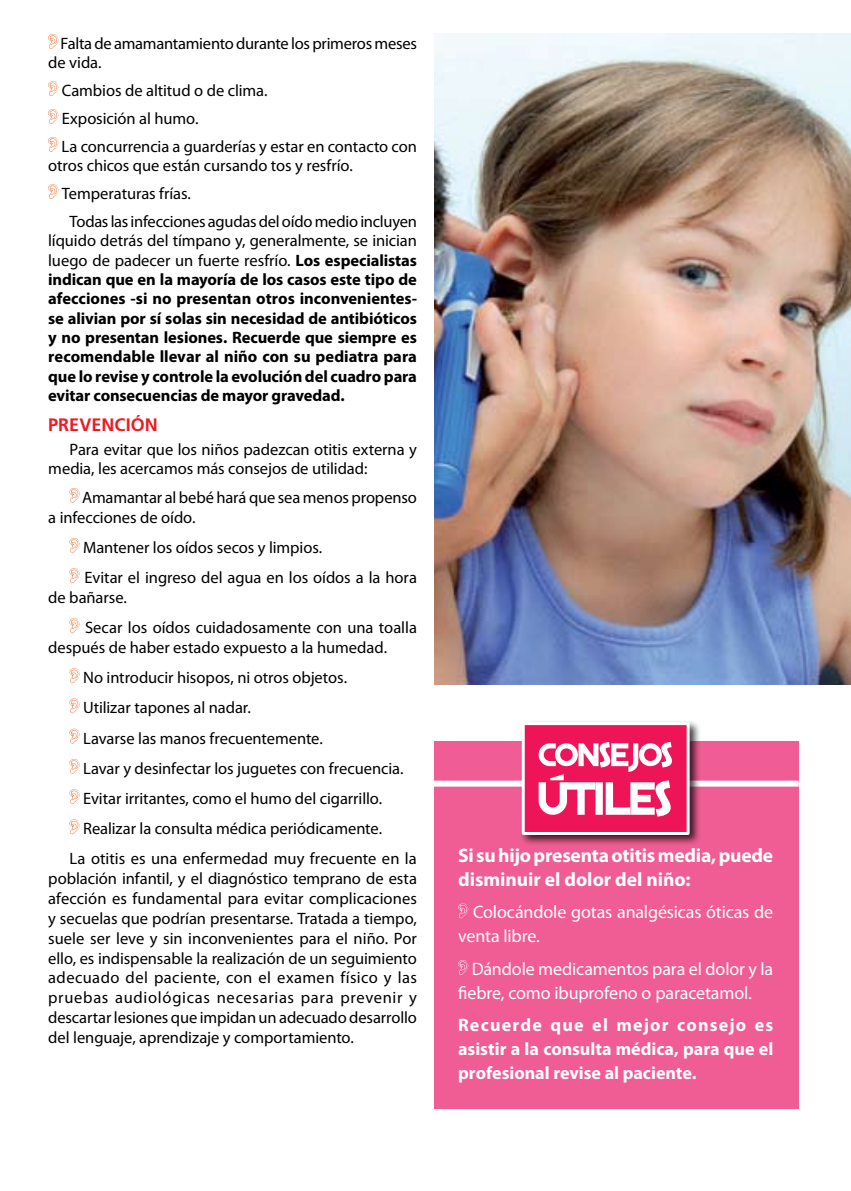
<style>
.page{position:relative;width:851px;height:1191px;background:#fff}
.page>*{position:absolute;margin:0;border:0;box-sizing:border-box;transform-origin:0 0}
.t1{font:700 19.5px/23.4px "Myriad Pro";letter-spacing:-.005em;color:#fff}
.t2{font:18px/24px "Myriad Pro";letter-spacing:-.005em;color:#fff}
.t3{font:700 18px/24px "Myriad Pro";color:#fff;text-align:justify}
.t4{font:700 18px "Frutiger LT Std";color:#ed1c24}
.t5{font:16.5px/19.8px "Myriad Pro";letter-spacing:-.005em;color:#000}
.t6{font:700 16.5px/19.4px "Myriad Pro";letter-spacing:-.01em;color:#000;text-align:justify}
.s1{font-weight:400}
</style>
<div class="page">
<div style="left:434px;top:741px;width:364px;height:367px;background:#f05d94"></div>
<div style="left:434px;top:780px;width:364px;height:6px;background:#fff"></div>
<div style="left:519px;top:719px;width:223px;height:133px;background:#000;opacity:.75"></div>
<div style="left:521px;top:722px;width:168px;height:113px;background:#ed1558;border:3px solid #fff"></div>
<svg style="left:538px;top:742px;width:134px;height:74px"></svg>
<svg style="left:458px;top:903px;width:10px;height:15px"></svg>
<svg style="left:458px;top:960px;width:10px;height:14px"></svg>
<svg style="left:48px;top:34px;width:10px;height:15px"></svg>
<svg style="left:48px;top:81px;width:10px;height:15px"></svg>
<svg style="left:48px;top:109px;width:10px;height:15px"></svg>
<svg style="left:48px;top:137px;width:10px;height:15px"></svg>
<svg style="left:48px;top:184px;width:10px;height:15px"></svg>
<svg style="left:69px;top:488px;width:11px;height:15px"></svg>
<svg style="left:69px;top:538px;width:11px;height:15px"></svg>
<svg style="left:69px;top:568px;width:11px;height:15px"></svg>
<svg style="left:69px;top:618px;width:11px;height:15px"></svg>
<svg style="left:69px;top:668px;width:11px;height:15px"></svg>
<svg style="left:69px;top:698px;width:11px;height:15px"></svg>
<svg style="left:69px;top:728px;width:11px;height:15px"></svg>
<svg style="left:69px;top:759px;width:11px;height:15px"></svg>
<svg style="left:69px;top:789px;width:11px;height:15px"></svg>
<svg style="left:69px;top:819px;width:11px;height:15px"></svg>
<img style="left:434px;top:34px;width:416px;height:650px">
<p class="t5" style="left:48px;top:33px;width:370px;line-height:19.4px;text-indent:12px">Falta de amamantamiento durante los primeros meses de vida.</p>
<p class="t5" style="left:62px;top:76px;width:357px;line-height:27.9px">Cambios de altitud o de clima.<br>Exposición al humo.<br>La concurrencia a guarderías y estar en contacto con</p>
<p class="t5" style="left:48px;top:155px;width:306px">otros chicos que están cursando tos y resfrío.</p>
<p class="t5" style="left:62px;top:183px;width:131px">Temperaturas frías.</p>
<p class="t5" style="left:69px;top:211px;width:349px">Todas las infecciones agudas del oído medio incluyen</p>
<p class="t6" style="left:48px;top:230px;width:370px"><span class="s1">líquido detrás del tímpano y, generalmente, se inician luego de padecer un fuerte resfrío.</span> Los especialistas indican que en la mayoría de los casos este tipo de afecciones -si no presentan otros inconvenientes&shy;se alivian por sí solas sin necesidad de antibióticos y no presentan lesiones. Recuerde que siempre es recomendable llevar al niño con su pediatra para que lo revise y controle la evolución del cuadro para evitar consecuencias de mayor gravedad.</p>
<p class="t4" style="left:48px;top:414px;width:111px">PREVENCIÓN</p>
<p class="t5" style="left:48px;top:439px;width:370px;text-indent:21px">Para evitar que los niños padezcan otitis externa y media, les acercamos más consejos de utilidad:</p>
<p class="t5" style="left:48px;top:487px;width:370px;text-indent:34px">Amamantar al bebé hará que sea menos propenso a infecciones de oído.</p>
<p class="t5" style="left:83px;top:532px;width:335px;line-height:30.2px">Mantener los oídos secos y limpios.<br>Evitar el ingreso del agua en los oídos a la hora</p>
<p class="t5" style="left:85px;top:582px;width:333px;line-height:30.2px;text-indent:-37px">de bañarse.<br>Secar los oídos cuidadosamente con una toalla</p>
<p class="t5" style="left:48px;top:637px;width:340px">después de haber estado expuesto a la humedad.</p>
<p class="t5" style="left:83px;top:667px;width:265px">No introducir hisopos, ni otros objetos.</p>
<p class="t5" style="left:83px;top:697px;width:169px">Utilizar tapones al nadar.</p>
<p class="t5" style="left:83px;top:728px;width:241px">Lavarse las manos frecuentemente.</p>
<p class="t5" style="left:83px;top:758px;width:322px">Lavar y desinfectar los juguetes con frecuencia.</p>
<p class="t5" style="left:83px;top:788px;width:300px">Evitar irritantes, como el humo del cigarrillo.</p>
<p class="t5" style="left:83px;top:818px;width:300px">Realizar la consulta médica periódicamente.</p>
<p class="t5" style="left:69px;top:848px;width:349px">La otitis es una enfermedad muy frecuente en la</p>
<p class="t5" style="left:48px;top:868px;width:370px;text-align:justify">población infantil, y el diagnóstico temprano de esta afección es fundamental para evitar complicaciones y secuelas que podrían presentarse. Tratada a tiempo, suele ser leve y sin inconvenientes para el niño. Por ello, es indispensable la realización de un seguimiento adecuado del paciente, con el examen físico y las pruebas audiológicas necesarias para prevenir y descartar lesiones que impidan un adecuado desarrollo del lenguaje, aprendizaje y comportamiento.</p>
<p class="t1" style="left:458px;top:843px;width:316px">Si su hijo presenta otitis media, puede disminuir el dolor del niño:</p>
<p class="t2" style="left:458px;top:900px;width:316px;text-indent:15px">Colocándole gotas analgésicas óticas de venta libre.</p>
<p class="t2" style="left:458px;top:956px;width:316px;text-indent:14px">Dándole medicamentos para el dolor y la fiebre, como ibuprofeno o paracetamol.</p>
<p class="t3" style="left:458px;top:1012px;width:316px">Recuerde que el mejor consejo es asistir a la consulta médica, para que el profesional revise al paciente.</p>
</div>
